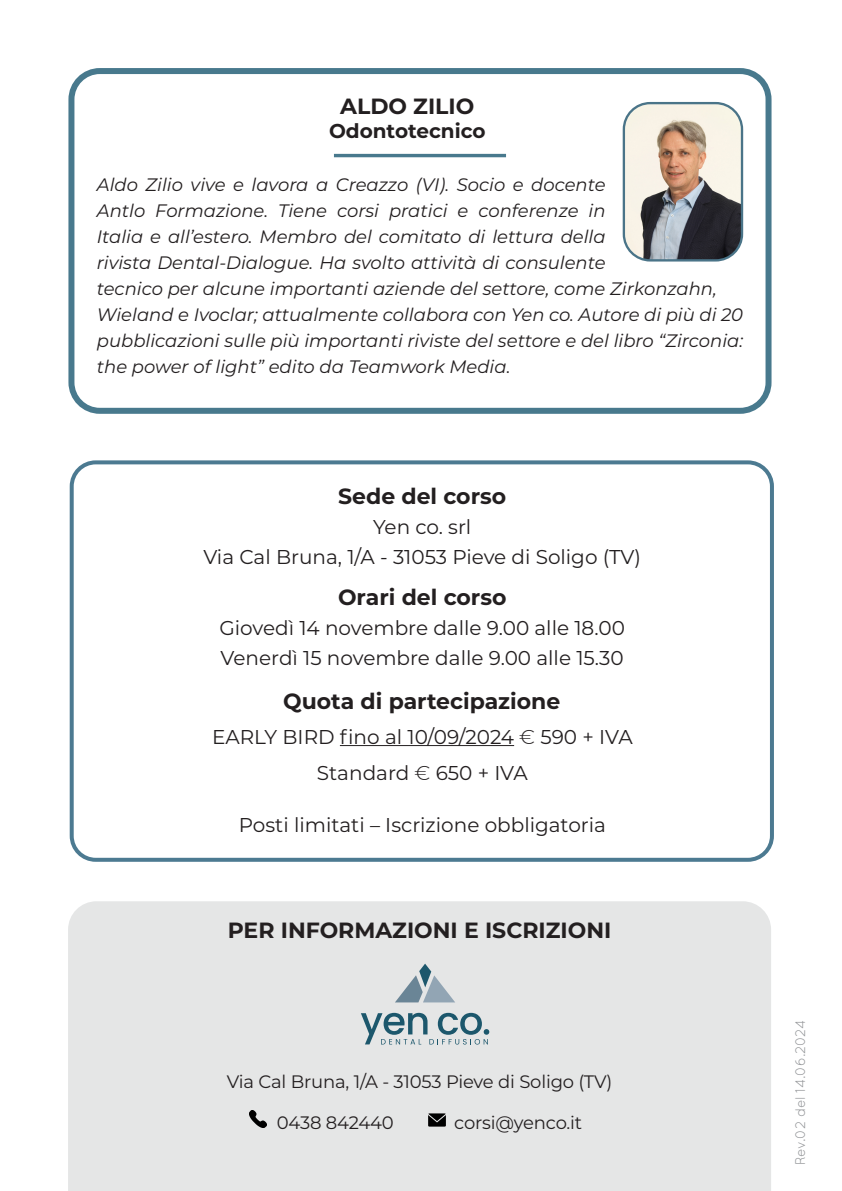
<style>
.page{position:relative;width:842px;height:1191px;background:#fff}
.page>*{position:absolute;margin:0;border:0;box-sizing:border-box;transform-origin:0 0}
.Paragrafo_base{font:700 22px "Montserrat";color:#231f20}
.t1{font:20px "Montserrat";color:#231f20}
.t2{font:700 20px "Montserrat";color:#231f20}
.t3{font:italic 18px/26px "Montserrat";color:#231f20}
.Paragrafo_base-2{font:18px "Montserrat";letter-spacing:-.01em;color:#231f20}
.Paragrafo_base-3{font:14px "Quicksand";letter-spacing:-.02em;color:#939598}
.s1{font-weight:300}
</style>
<div class="page">
<div style="left:68px;top:901px;width:703px;height:290px;background:#e5e6e6"></div>
<img style="left:250px;top:1110px;width:17px;height:17px">
<img style="left:428px;top:1111px;width:17px;height:17px">
<svg style="left:361px;top:1012px;width:128px;height:32px;background:#a7b9c0"></svg>
<svg style="left:395px;top:963px;width:60px;height:39px;background:#b5c1c8"></svg>
<div style="left:68px;top:68px;width:703px;height:346px;border:6px solid #48798d;border-radius:28px"></div>
<div style="left:334px;top:154px;width:172px;height:3px;border:2px solid #48798d"></div>
<img style="left:624px;top:103px;width:118px;height:157px">
<div style="left:623px;top:102px;width:120px;height:159px;border:2px solid #4a7488;border-radius:26px"></div>
<div style="left:70px;top:460px;width:704px;height:401px;border:4px solid #4c7a91;border-radius:24px"></div>
<hr style="left:340px;top:745px;width:174px;height:1px;background:#231f20">
<p class="Paragrafo_base" style="left:340px;top:90px;width:136px">ALDO ZILIO</p>
<p class="t2" style="left:329px;top:116px;width:158px">Odontotecnico</p>
<p class="t3" style="left:97px;top:171px;width:622px">Aldo Zilio vive e lavora a Creazzo (VI). Socio e docente<br>Antlo Formazione. Tiene corsi pratici e conferenze in<br>Italia e all’estero. Membro del comitato di lettura della<br>rivista Dental-Dialogue. Ha svolto attività di consulente<br>tecnico per alcune importanti aziende del settore, come Zirkonzahn,</p>
<p class="t3" style="left:97px;top:301px;width:648px;text-align:justify">Wieland e Ivoclar; attualmente collabora con Yen co. Autore di più di 20 pubblicazioni sulle più importanti riviste del settore e del libro “Zirconia: the power of light” edito da Teamwork Media.</p>
<p class="Paragrafo_base" style="left:338px;top:481px;width:169px">Sede del corso</p>
<p class="t1" style="left:373px;top:513px;width:100px">Yen co. srl</p>
<p class="t1" style="left:203px;top:543px;width:439px">Via Cal Bruna, 1/A - 31053 Pieve di Soligo (TV)</p>
<p class="Paragrafo_base" style="left:338px;top:581px;width:170px">Orari del corso</p>
<p class="t1" style="left:219px;top:613px;width:407px">Giovedì 14 novembre dalle 9.00 alle 18.00</p>
<p class="t1" style="left:221px;top:643px;width:405px">Venerdì 15 novembre dalle 9.00 alle 15.30</p>
<p class="Paragrafo_base" style="left:283px;top:685px;width:279px">Quota di partecipazione</p>
<p class="t1" style="left:212px;top:722px;width:422px">EARLY BIRD fino al 10/09/2024 <span class="s1">€</span> 590 + IVA</p>
<p class="t1" style="left:317px;top:758px;width:212px">Standard <span class="s1">€</span> 650 + IVA</p>
<p class="t1" style="left:239px;top:811px;width:369px">Posti limitati – Iscrizione obbligatoria</p>
<p class="Paragrafo_base" style="left:228px;top:914px;width:385px">PER INFORMAZIONI E ISCRIZIONI</p>
<p class="Paragrafo_base-2" style="left:227px;top:1069px;width:387px">Via Cal Bruna, 1/A - 31053 Pieve di Soligo (TV)</p>
<p class="Paragrafo_base-2" style="left:277px;top:1109px;width:118px">0438 842440</p>
<p class="Paragrafo_base-2" style="left:454px;top:1109px;width:129px">corsi@yenco.it</p>
<p class="Paragrafo_base-3" style="left:792px;top:1165px;width:147px;rotate:-90deg">Rev.02 del 14.06.2024</p>
</div>
